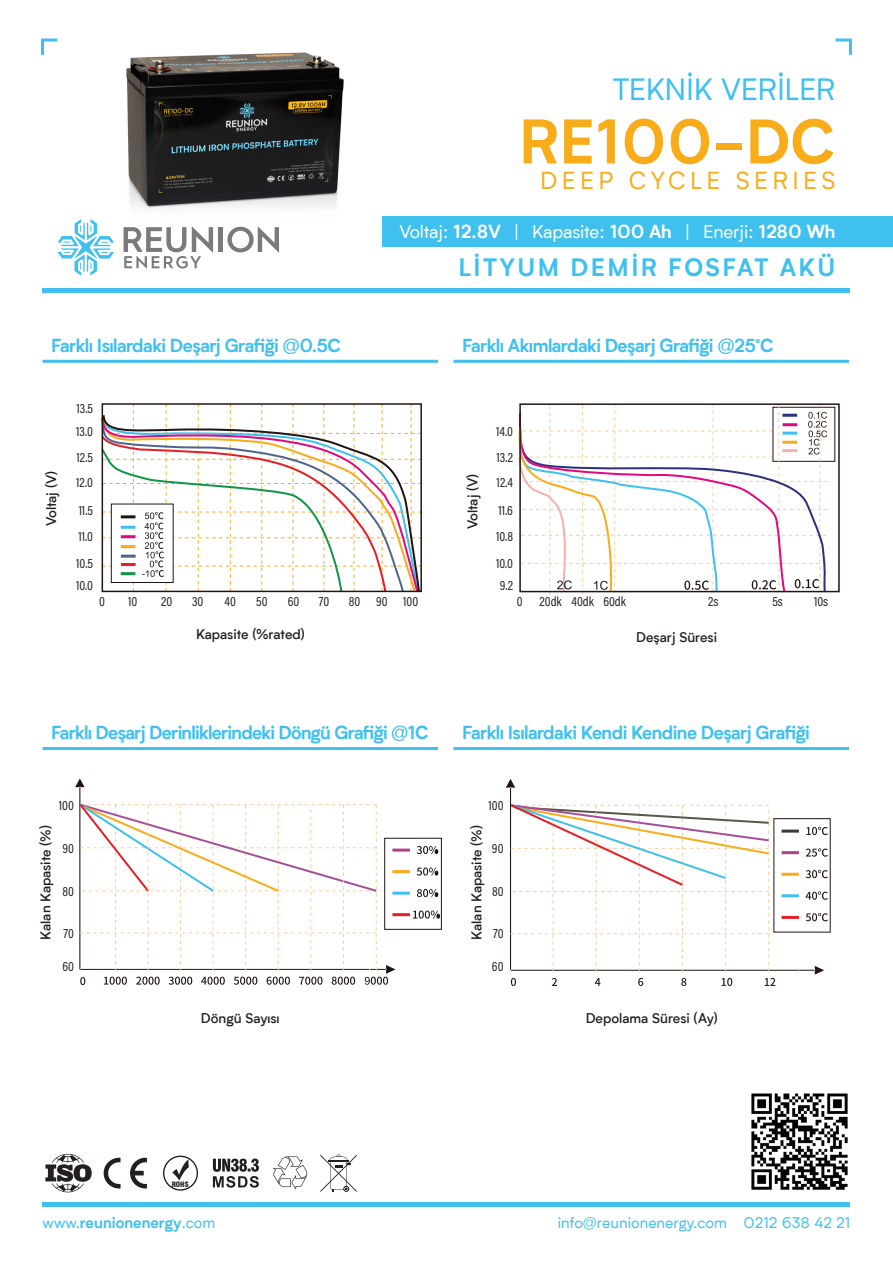
<style>
.page{position:relative;width:893px;height:1263px;background:#fff}
.page>*{position:absolute;margin:0;border:0;box-sizing:border-box;transform-origin:0 0}
.t1{font:700 60px "Biotif";color:#f8ac1a}
.t2{font:30px "Biotif";letter-spacing:-.01em;color:#3fc0ef}
.t3{font:700 24px "Biotif";letter-spacing:.1em;color:#3fc0ef}
.t4{font:24px "Biotif";letter-spacing:.18em;color:#f8ac1a}
.t5{font:700 18px "Biotif";letter-spacing:-.03em;color:#3fc0ef}
.t6{font:18px "Biotif";letter-spacing:-.01em;color:#fff}
.t7{font:15px "Biotif";color:#3fc0ef}
.t8{font:700 15px "Biotif";color:#3fc0ef}
.t9{font:13.5px "Acumin Pro Cond";color:#231f20}
.t10{font:500 13.5px "Biotif";color:#231f20}
.t11{font:900 condensed 7.35px "Swiss 721 BT";color:#231f20}
.s1{font-weight:700}
.s2{font-weight:400}
</style>
<div class="page">
<img style="left:123px;top:58px;width:260px;height:171px">
<hr style="left:43px;top:360px;width:395px;height:3px;background:#3fc0ef">
<hr style="left:43px;top:747px;width:395px;height:3px;background:#3fc0ef">
<hr style="left:453px;top:360px;width:396px;height:3px;background:#3fc0ef">
<hr style="left:453px;top:747px;width:396px;height:3px;background:#3fc0ef">
<div style="left:383px;top:216px;width:510px;height:31px;background:#3fc0ef"></div>
<svg style="left:41px;top:38px;width:811px;height:20px"></svg>
<hr style="left:219px;top:227px;width:4px;height:25px;background:#787a7d">
<svg style="left:227px;top:226px;width:52px;height:27px"></svg>
<svg style="left:124px;top:226px;width:89px;height:43px"></svg>
<svg style="left:58px;top:219px;width:56px;height:57px"></svg>
<hr style="left:43px;top:288px;width:807px;height:4px;background:#3fc0ef">
<svg style="left:518px;top:403px;width:310px;height:192px"></svg>
<div style="left:384px;top:838px;width:58px;height:92px;background:#fff;border:1px solid #201513"></div>
<hr style="left:392px;top:848px;width:18px;height:3px;background:#ad4382">
<hr style="left:392px;top:913px;width:18px;height:3px;background:#e61e25">
<svg style="left:417px;top:846px;width:21px;height:8px"></svg>
<svg style="left:417px;top:867px;width:21px;height:8px"></svg>
<svg style="left:417px;top:889px;width:21px;height:8px"></svg>
<svg style="left:413px;top:910px;width:27px;height:9px"></svg>
<hr style="left:392px;top:892px;width:18px;height:3px;background:#3fc0ef">
<hr style="left:392px;top:870px;width:18px;height:3px;background:#f8ac1a">
<svg style="left:79px;top:802px;width:309px;height:183px"></svg>
<svg style="left:506px;top:779px;width:318px;height:195px"></svg>
<svg style="left:552px;top:978px;width:5px;height:8px"></svg>
<svg style="left:638px;top:978px;width:5px;height:8px"></svg>
<div style="left:773px;top:818px;width:58px;height:114px;background:#fff"></div>
<svg style="left:511px;top:978px;width:5px;height:8px"></svg>
<svg style="left:681px;top:978px;width:5px;height:8px"></svg>
<svg style="left:595px;top:978px;width:5px;height:8px"></svg>
<svg style="left:721px;top:978px;width:11px;height:8px"></svg>
<svg style="left:765px;top:978px;width:10px;height:8px"></svg>
<svg style="left:508px;top:802px;width:263px;height:170px"></svg>
<svg style="left:806px;top:827px;width:22px;height:8px"></svg>
<hr style="left:782px;top:851px;width:17px;height:3px;background:#ad4382">
<hr style="left:782px;top:916px;width:17px;height:3px;background:#e61e25">
<svg style="left:806px;top:848px;width:22px;height:9px"></svg>
<svg style="left:806px;top:870px;width:22px;height:8px"></svg>
<svg style="left:806px;top:891px;width:22px;height:9px"></svg>
<svg style="left:806px;top:913px;width:22px;height:8px"></svg>
<hr style="left:782px;top:894px;width:17px;height:3px;background:#3fc0ef">
<hr style="left:782px;top:873px;width:17px;height:3px;background:#f8ac1a">
<svg style="left:782px;top:829px;width:17px;height:4px"></svg>
<svg style="left:45px;top:1154px;width:47px;height:38px"></svg>
<svg style="left:172px;top:1159px;width:17px;height:21px"></svg>
<div style="left:163px;top:1155px;width:35px;height:35px;border:1px solid #231f20;border-radius:50%"></div>
<svg style="left:213px;top:1158px;width:46px;height:30px"></svg>
<svg style="left:273px;top:1156px;width:35px;height:34px"></svg>
<svg style="left:320px;top:1154px;width:37px;height:38px"></svg>
<svg style="left:104px;top:1158px;width:17px;height:30px"></svg>
<svg style="left:130px;top:1158px;width:17px;height:30px"></svg>
<img style="left:751px;top:1093px;width:97px;height:97px">
<div style="left:43px;top:1202px;width:807px;height:5px;background:#3fc0ef"></div>
<svg style="left:101px;top:404px;width:321px;height:189px"></svg>
<div style="left:102px;top:403px;width:320px;height:189px;border:2px solid #201513"></div>
<p class="t2" style="left:613px;top:69px;width:224px">TEKNİK VERİLER</p>
<p class="t1" style="left:519px;top:97px;width:318px">RE100-DC</p>
<p class="t4" style="left:540px;top:164px;width:297px">DEEP CYCLE SERIES</p>
<p class="t6" style="left:399px;top:219px;width:438px">Voltaj: <span class="s1">12.8V</span> | Kapasite: <span class="s1">100 Ah</span> | Enerji: <span class="s1">1280 Wh</span></p>
<p class="t3" style="left:458px;top:250px;width:379px">LİTYUM DEMİR FOSFAT AKÜ</p>
<p class="t5" style="left:51px;top:332px;width:292px">Farklı Isılardaki Deşarj Grafiği @0.5C</p>
<p class="t5" style="left:462px;top:332px;width:313px">Farklı Akımlardaki Deşarj Grafiği @25°C</p>
<p class="t9" style="left:77px;top:400px;width:18px">13.5</p>
<p class="t9" style="left:76px;top:423px;width:18px">13.0</p>
<p class="t9" style="left:496px;top:423px;width:18px">14.0</p>
<p class="t9" style="left:76px;top:448px;width:18px">12.5</p>
<p class="t9" style="left:496px;top:448px;width:18px">13.2</p>
<p class="t10" style="left:42px;top:526px;width:57px;rotate:-90deg">Voltaj (V)</p>
<p class="t9" style="left:76px;top:474px;width:18px">12.0</p>
<p class="t9" style="left:79px;top:501px;width:16px">11.5</p>
<p class="t10" style="left:463px;top:529px;width:57px;rotate:-90deg">Voltaj (V)</p>
<p class="t9" style="left:497px;top:474px;width:18px">12.4</p>
<p class="t9" style="left:499px;top:501px;width:16px">11.6</p>
<p class="t9" style="left:79px;top:528px;width:16px">11.0</p>
<p class="t9" style="left:496px;top:528px;width:18px">10.8</p>
<p class="t9" style="left:76px;top:555px;width:18px">10.5</p>
<p class="t9" style="left:496px;top:555px;width:18px">10.0</p>
<p class="t9" style="left:76px;top:577px;width:18px">10.0</p>
<p class="t9" style="left:500px;top:577px;width:15px">9.2</p>
<p class="t9" style="left:99px;top:592px;width:7px">0</p>
<p class="t9" style="left:128px;top:592px;width:11px">10</p>
<p class="t9" style="left:161px;top:592px;width:13px">20</p>
<p class="t9" style="left:192px;top:592px;width:13px">30</p>
<p class="t9" style="left:224px;top:592px;width:13px">40</p>
<p class="t9" style="left:256px;top:592px;width:13px">50</p>
<p class="t9" style="left:288px;top:592px;width:13px">60</p>
<p class="t9" style="left:319px;top:592px;width:12px">70</p>
<p class="t9" style="left:349px;top:592px;width:13px">80</p>
<p class="t9" style="left:376px;top:592px;width:13px">90</p>
<p class="t9" style="left:403px;top:592px;width:17px">100</p>
<p class="t9" style="left:517px;top:592px;width:7px">0</p>
<p class="t9" style="left:540px;top:592px;width:24px">20dk</p>
<p class="t9" style="left:571px;top:592px;width:24px">40dk</p>
<p class="t9" style="left:603px;top:592px;width:24px">60dk</p>
<p class="t9" style="left:708px;top:592px;width:12px">2s</p>
<p class="t9" style="left:772px;top:592px;width:12px">5s</p>
<p class="t9" style="left:814px;top:592px;width:16px">10s</p>
<p class="t10" style="left:196px;top:624px;width:110px">Kapasite (%rated)</p>
<p class="t10" style="left:636px;top:627px;width:82px">Deşarj Süresi</p>
<p class="t5" style="left:51px;top:719px;width:379px">Farklı Deşarj Derinliklerindeki Döngü Grafiği @1C</p>
<p class="t5" style="left:462px;top:719px;width:349px">Farklı Isılardaki Kendi Kendine Deşarj Grafiği</p>
<p class="t9" style="left:59px;top:796px;width:17px">100</p>
<p class="t9" style="left:62px;top:839px;width:13px">90</p>
<p class="t9" style="left:488px;top:796px;width:17px">100</p>
<p class="t9" style="left:492px;top:839px;width:13px">90</p>
<p class="t10" style="left:36px;top:939px;width:116px;rotate:-90deg">Kalan Kapasite (%)</p>
<p class="t10" style="left:467px;top:939px;width:116px;rotate:-90deg">Kalan Kapasite (%)</p>
<p class="t9" style="left:62px;top:883px;width:13px">80</p>
<p class="t9" style="left:492px;top:883px;width:13px">80</p>
<p class="t9" style="left:63px;top:925px;width:12px">70</p>
<p class="t9" style="left:493px;top:925px;width:12px">70</p>
<p class="t9" style="left:62px;top:957px;width:13px">60</p>
<p class="t10" style="left:201px;top:1009px;width:80px">Döngü Sayısı</p>
<p class="t11" style="left:172px;top:1179px;width:19px">ROHS</p>
<p class="t9" style="left:492px;top:957px;width:13px">60</p>
<p class="t10" style="left:586px;top:1009px;width:134px">Depolama Süresi (Ay)</p>
<p class="t8" style="left:43px;top:1212px;width:174px"><span class="s2">www.</span>reunionenergy<span class="s2">.com</span></p>
<p class="t7" style="left:558px;top:1213px;width:294px">info@reunionenergy.com 0212 638 42 21</p>
</div>
